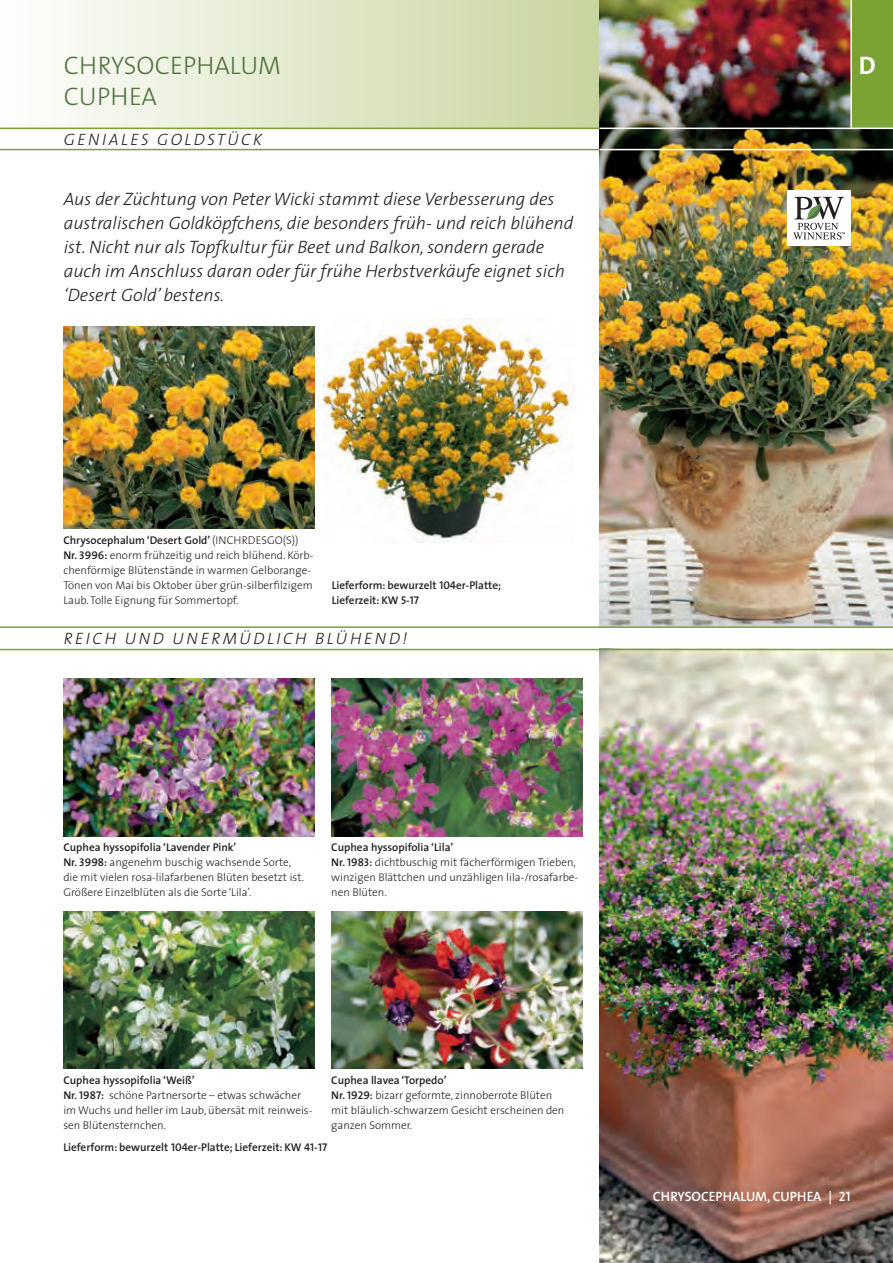
<style>
.page{position:relative;width:893px;height:1263px;background:#fff}
.page>*{position:absolute;margin:0;border:0;box-sizing:border-box;transform-origin:0 0}
.t1{font:300 25.5px "The Sans";color:#537242}
.t2{font:700 25.5px "The Sans";color:#fff}
.t3{font:italic 300 18px/24px "The Sans";color:#231f20}
.t4{font:italic 300 16.5px "The Sans";letter-spacing:.15em;color:#231f20}
.t5{font:600 13.5px "The Sans";color:#fff}
.t6{font:300 11.25px/15px "The Sans";color:#231f20}
.t7{font:600 11.25px/15px "The Sans";color:#231f20}
.s1{font-weight:600}
.s2{font-family:"The Sans Semi Bold Caps";font-weight:400}
</style>
<div class="page">
<svg style="left:1px;top:0;width:599px;height:128px"></svg>
<img style="left:600px;top:650px;width:293px;height:613px">
<img style="left:600px;top:0;width:293px;height:626px">
<hr style="left:0;top:128px;width:600px;height:1px;background:#7aa334">
<div style="left:851px;top:0;width:42px;height:129px;background:#7aa334"></div>
<hr style="left:0;top:149px;width:600px;height:1px;background:#7aa334">
<hr style="left:850px;top:0;width:2px;height:128px;background:#fff">
<div style="left:787px;top:190px;width:63px;height:56px;background:#fff"></div>
<svg style="left:793px;top:197px;width:52px;height:43px"></svg>
<img style="left:63px;top:679px;width:251px;height:157px">
<img style="left:331px;top:679px;width:251px;height:157px">
<img style="left:63px;top:911px;width:251px;height:158px">
<img style="left:331px;top:911px;width:251px;height:158px">
<hr style="left:0;top:626px;width:893px;height:2px;background:#7aa334">
<hr style="left:0;top:649px;width:893px;height:1px;background:#7aa334">
<img style="left:64px;top:326px;width:250px;height:203px">
<img style="left:323px;top:318px;width:251px;height:225px">
<hr style="left:600px;top:128px;width:293px;height:1px;background:#fff">
<hr style="left:600px;top:149px;width:293px;height:1px;background:#fff">
<hr style="left:0;top:0;width:1px;height:128px;background:#b2c375">
<h1 class="t1" style="left:64px;top:44px;width:219px">CHRYSOCEPHALUM</h1>
<h1 class="t2" style="left:859px;top:44px;width:19px">D</h1>
<h1 class="t1" style="left:64px;top:75px;width:95px">CUPHEA</h1>
<h3 class="t4" style="left:64px;top:126px;width:200px">GENIALES GOLDSTÜCK</h3>
<p class="t3" style="left:64px;top:186px;width:511px">Aus der Züchtung von Peter Wicki stammt diese Verbesserung des australischen Goldköpfchens, die besonders früh- und reich blühend ist. Nicht nur als Topfkultur für Beet und Balkon, sondern gerade auch im Anschluss daran oder für frühe Herbstverkäufe eignet sich ‘Desert Gold’ bestens.</p>
<p class="t6" style="left:63px;top:532px;width:252px"><span class="s1">Chrysocephalum ‘Desert Gold’</span> (INCHRDESGO(S))<br><span class="s1">Nr.</span> <span class="s2">3996</span><span class="s1">:</span> enorm frühzeitig und reich blühend. Körb&shy;chenförmige Blütenstände in warmen Gelborange-Tönen von Mai bis Oktober über grün-silberfilzigem Laub. Tolle Eignung für Sommertopf.</p>
<p class="t7" style="left:332px;top:577px;width:171px">Lieferform: bewurzelt <span class="s2">104</span>er-Platte;<br>Lieferzeit: KW <span class="s2">5-17</span></p>
<h3 class="t4" style="left:64px;top:625px;width:345px">REICH UND UNERMÜDLICH BLÜHEND!</h3>
<p class="t6" style="left:63px;top:840px;width:242px"><span class="s1">Cuphea hyssopifolia ‘Lavender Pink’<br>Nr.</span> <span class="s2">3998</span><span class="s1">:</span> angenehm buschig wachsende Sorte, die mit vielen rosa-lilafarbenen Blüten besetzt ist.<br>Größere Einzelblüten als die Sorte ‘Lila’.</p>
<p class="t6" style="left:331px;top:840px;width:248px"><span class="s1">Cuphea hyssopifolia ‘Lila’<br>Nr.</span> <span class="s2">1983</span><span class="s1">:</span> dichtbuschig mit fächerförmigen Trieben, winzigen Blättchen und unzähligen lila-/rosafarbe&shy;nen Blüten.</p>
<p class="t6" style="left:63px;top:1072px;width:250px"><span class="s1">Cuphea hyssopifolia ‘Weiß’<br>Nr.</span> <span class="s2">1987</span><span class="s1">:</span> schöne Partnersorte – etwas schwächer im Wuchs und heller im Laub, übersät mit reinweis&shy;sen Blütensternchen.</p>
<p class="t6" style="left:331px;top:1072px;width:235px"><span class="s1">Cuphea llavea ‘Torpedo’<br>Nr.</span> <span class="s2">1929</span><span class="s1">:</span> bizarr geformte, zinnoberrote Blüten mit bläulich-schwarzem Gesicht erscheinen den ganzen Sommer.</p>
<p class="t7" style="left:63px;top:1140px;width:265px">Lieferform: bewurzelt <span class="s2">104</span>er-Platte; Lieferzeit: KW <span class="s2">41-17</span></p>
<p class="t5" style="left:653px;top:1185px;width:199px">CHRYSOCEPHALUM, CUPHEA | <span class="s2">21</span></p>
</div>
